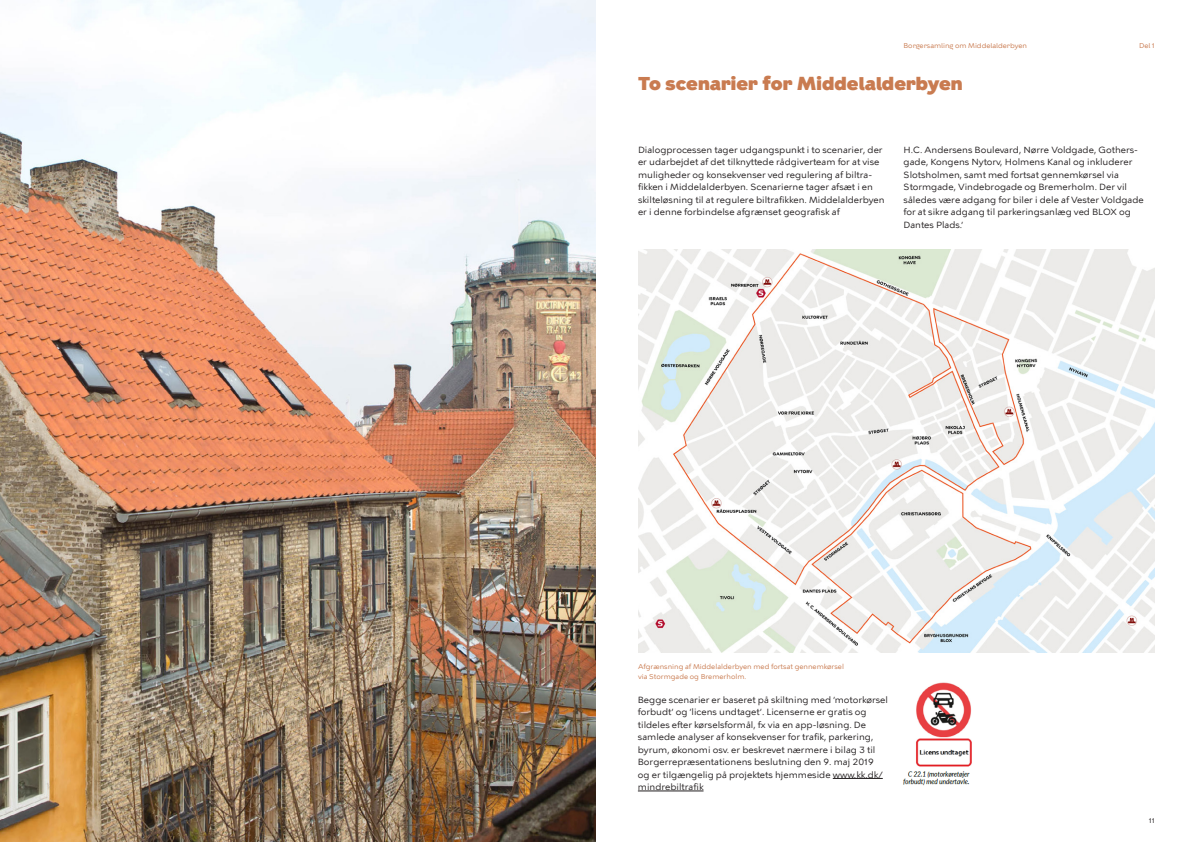
<style>
.page{position:relative;width:1191px;height:842px;background:#fff}
.page>*{position:absolute;margin:0;border:0;box-sizing:border-box;transform-origin:0 0}
.t1{font:900 18.7px "KBH";letter-spacing:.005em;color:#c97b50}
.t2{font:9px/12.5px "KBH Tekst";color:#231f20}
.t3{font:7px/10px "KBH Tekst";color:#c97b50}
.t4{font:7px "KBH";color:#c97b50}
.t5{font:7px "KBH";color:#231f20}
</style>
<div class="page">
<img style="left:0;top:0;width:595px;height:842px">
<img style="left:638px;top:249px;width:517px;height:404px">
<img style="left:903px;top:682px;width:69px;height:104px">
<hr style="left:832px;top:778px;width:50px;height:1px;background:#231f20">
<hr style="left:638px;top:791px;width:65px;height:1px;background:#231f20">
<p class="t4" style="left:903px;top:43px;width:125px">Borgersamling om Middelalderbyen</p>
<p class="t4" style="left:1139px;top:43px;width:17px">Del 1</p>
<h1 class="t1" style="left:638px;top:76px;width:326px">To scenarier for Middelalderbyen</h1>
<p class="t2" style="left:638px;top:144px;width:248px">Dialogprocessen tager udgangspunkt i to scenarier, der er udarbejdet af det tilknyttede rådgiverteam for at vise muligheder og konsekvenser ved regulering af biltra&shy;fikken i Middelalderbyen. Scenarierne tager afsæt i en skilteløsning til at regulere biltrafikken. Middelalderbyen er i denne forbindelse afgrænset geografisk af</p>
<p class="t2" style="left:903px;top:144px;width:242px">H.C. Andersens Boulevard, Nørre Voldgade, Gothers&shy;gade, Kongens Nytorv, Holmens Kanal og inkluderer Slotsholmen, samt med fortsat gennemkørsel via Stormgade, Vindebrogade og Bremerholm. Der vil således være adgang for biler i dele af Vester Voldgade for at sikre adgang til parkeringsanlæg ved BLOX og Dantes Plads.’</p>
<p class="t3" style="left:638px;top:662px;width:207px">Afgrænsning af Middelalderbyen med fortsat gennemkørsel via Stormgade og Bremerholm.</p>
<p class="t2" style="left:638px;top:694px;width:252px">Begge scenarier er baseret på skiltning med ’motorkørsel forbudt’ og ’licens undtaget’. Licenserne er gratis og tildeles efter kørselsformål, fx via en app-løsning. De samlede analyser af konsekvenser for trafik, parkering, byrum, økonomi osv. er beskrevet nærmere i bilag 3 til Borgerrepræsentationens beslutning den 9. maj 2019<br>og er tilgængelig på projektets hjemmeside www.kk.dk/ mindrebiltrafik</p>
<p class="t5" style="left:1148px;top:818px;width:8px">11</p>
</div>
